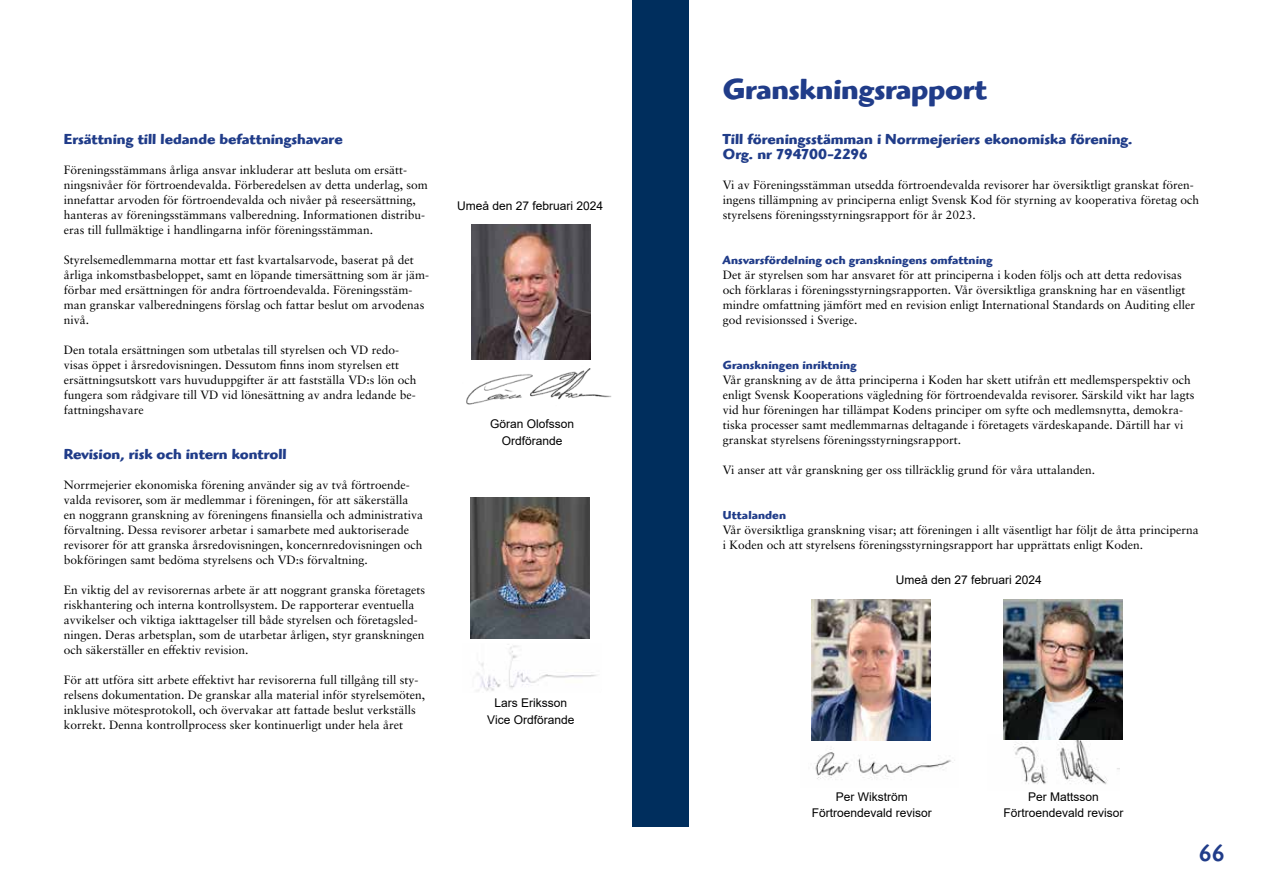
<style>
.page{position:relative;width:1263px;height:893px;background:#fff}
.page>*{position:absolute;margin:0;border:0;box-sizing:border-box;transform-origin:0 0}
.t1{font:700 30px "Highlander Std";letter-spacing:-.01em;color:#203c89}
.t2{font:500 24px "Highlander Std";color:#203c89}
.t3{font:700 15px/15px "Highlander Std";color:#203c89}
.t4{font:12px/15px "Sabon LT Pro";color:#000}
.t5{font:12px/17.1px "Arial";color:#000;text-align:center}
.t6{font:700 12px "Highlander Std";letter-spacing:.01em;color:#203c89}
</style>
<div class="page">
<img style="left:1003px;top:735px;width:117px;height:50px">
<img style="left:811px;top:731px;width:144px;height:49px">
<div style="left:632px;top:0;width:57px;height:826px;background:#002e5d"></div>
<img style="left:471px;top:498px;width:118px;height:140px">
<img style="left:472px;top:224px;width:118px;height:136px">
<img style="left:1004px;top:600px;width:118px;height:140px">
<img style="left:812px;top:600px;width:118px;height:140px">
<img style="left:476px;top:644px;width:121px;height:47px">
<img style="left:466px;top:368px;width:146px;height:37px">
<p class="t3" style="left:64px;top:132px;width:280px">Ersättning till ledande befattningshavare</p>
<p class="t4" style="left:64px;top:162px;width:366px">Föreningsstämmans årliga ansvar inkluderar att besluta om ersätt&shy;ningsnivåer för förtroendevalda. Förberedelsen av detta underlag, som innefattar arvoden för förtroendevalda och nivåer på reseersättning, hanteras av föreningsstämmans valberedning. Informationen distribu&shy;eras till fullmäktige i handlingarna inför föreningsstämman.</p>
<p class="t4" style="left:64px;top:252px;width:367px">Styrelsemedlemmarna mottar ett fast kvartalsarvode, baserat på det årliga inkomstbasbeloppet, samt en löpande timersättning som är jäm&shy;förbar med ersättningen för andra förtroendevalda. Föreningsstäm&shy;man granskar valberedningens förslag och fattar beslut om arvodenas nivå.</p>
<p class="t4" style="left:64px;top:342px;width:354px">Den totala ersättningen som utbetalas till styrelsen och VD redo&shy;visas öppet i årsredovisningen. Dessutom finns inom styrelsen ett ersättningsutskott vars huvuduppgifter är att fastställa VD:s lön och fungera som rådgivare till VD vid lönesättning av andra ledande be&shy;fattningshavare</p>
<p class="t3" style="left:64px;top:447px;width:224px">Revision, risk och intern kontroll</p>
<p class="t4" style="left:64px;top:477px;width:361px">Norrmejerier ekonomiska förening använder sig av två förtroende&shy;valda revisorer, som är medlemmar i föreningen, för att säkerställa en noggrann granskning av föreningens finansiella och administrativa förvaltning. Dessa revisorer arbetar i samarbete med auktoriserade revisorer för att granska årsredovisningen, koncernredovisningen och bokföringen samt bedöma styrelsens och VD:s förvaltning.</p>
<p class="t4" style="left:64px;top:582px;width:363px">En viktig del av revisorernas arbete är att noggrant granska företagets riskhantering och interna kontrollsystem. De rapporterar eventuella avvikelser och viktiga iakttagelser till både styrelsen och företagsled&shy;ningen. Deras arbetsplan, som de utarbetar årligen, styr granskningen och säkerställer en effektiv revision.</p>
<p class="t4" style="left:64px;top:672px;width:363px">För att utföra sitt arbete effektivt har revisorerna full tillgång till sty&shy;relsens dokumentation. De granskar alla material inför styrelsemöten, inklusive mötesprotokoll, och övervakar att fattade beslut verkställs korrekt. Denna kontrollprocess sker kontinuerligt under hela året</p>
<p class="t5" style="left:457px;top:197px;width:148px">Umeå den 27 februari 2024</p>
<p class="t5" style="left:490px;top:415px;width:86px">Göran Olofsson<br>Ordförande</p>
<p class="t5" style="left:487px;top:694px;width:89px">Lars Eriksson<br>Vice Ordförande</p>
<h1 class="t1" style="left:723px;top:71px;width:265px">Granskningsrapport</h1>
<p class="t3" style="left:723px;top:132px;width:411px">Till föreningsstämman i Norrmejeriers ekonomiska förening.<br>Org. nr 794700-2296</p>
<p class="t4" style="left:723px;top:177px;width:478px">Vi av Föreningsstämman utsedda förtroendevalda revisorer har översiktligt granskat fören&shy;ingens tillämpning av principerna enligt Svensk Kod för styrning av kooperativa företag och styrelsens föreningsstyrningsrapport för år 2023.</p>
<p class="t6" style="left:723px;top:253px;width:271px">Ansvarsfördelning och granskningens omfattning</p>
<p class="t4" style="left:723px;top:267px;width:474px">Det är styrelsen som har ansvaret för att principerna i koden följs och att detta redovisas och förklaras i föreningsstyrningsrapporten. Vår översiktliga granskning har en väsentligt mindre omfattning jämfört med en revision enligt International Standards on Auditing eller god revisionssed i Sverige.</p>
<p class="t6" style="left:723px;top:358px;width:135px">Granskningen inriktning</p>
<p class="t4" style="left:723px;top:372px;width:473px">Vår granskning av de åtta principerna i Koden har skett utifrån ett medlemsperspektiv och enligt Svensk Kooperations vägledning för förtroendevalda revisorer. Särskild vikt har lagts vid hur föreningen har tillämpat Kodens principer om syfte och medlemsnytta, demokra&shy;tiska processer samt medlemmarnas deltagande i företagets värdeskapande. Därtill har vi granskat styrelsens föreningsstyrningsrapport.</p>
<p class="t4" style="left:723px;top:462px;width:374px">Vi anser att vår granskning ger oss tillräcklig grund för våra uttalanden.</p>
<p class="t6" style="left:723px;top:508px;width:65px">Uttalanden</p>
<p class="t4" style="left:723px;top:522px;width:477px">Vår översiktliga granskning visar; att föreningen i allt väsentligt har följt de åtta principerna i Koden och att styrelsens föreningsstyrningsrapport har upprättats enligt Koden.</p>
<p class="t5" style="left:896px;top:571px;width:148px">Umeå den 27 februari 2024</p>
<p class="t5" style="left:812px;top:789px;width:122px;line-height:15.8px">Per Wikström<br>Förtroendevald revisor</p>
<p class="t5" style="left:1003px;top:789px;width:122px;line-height:15.8px">Per Mattsson<br>Förtroendevald revisor</p>
<h2 class="t2" style="left:1199px;top:839px;width:27px">66</h2>
</div>
